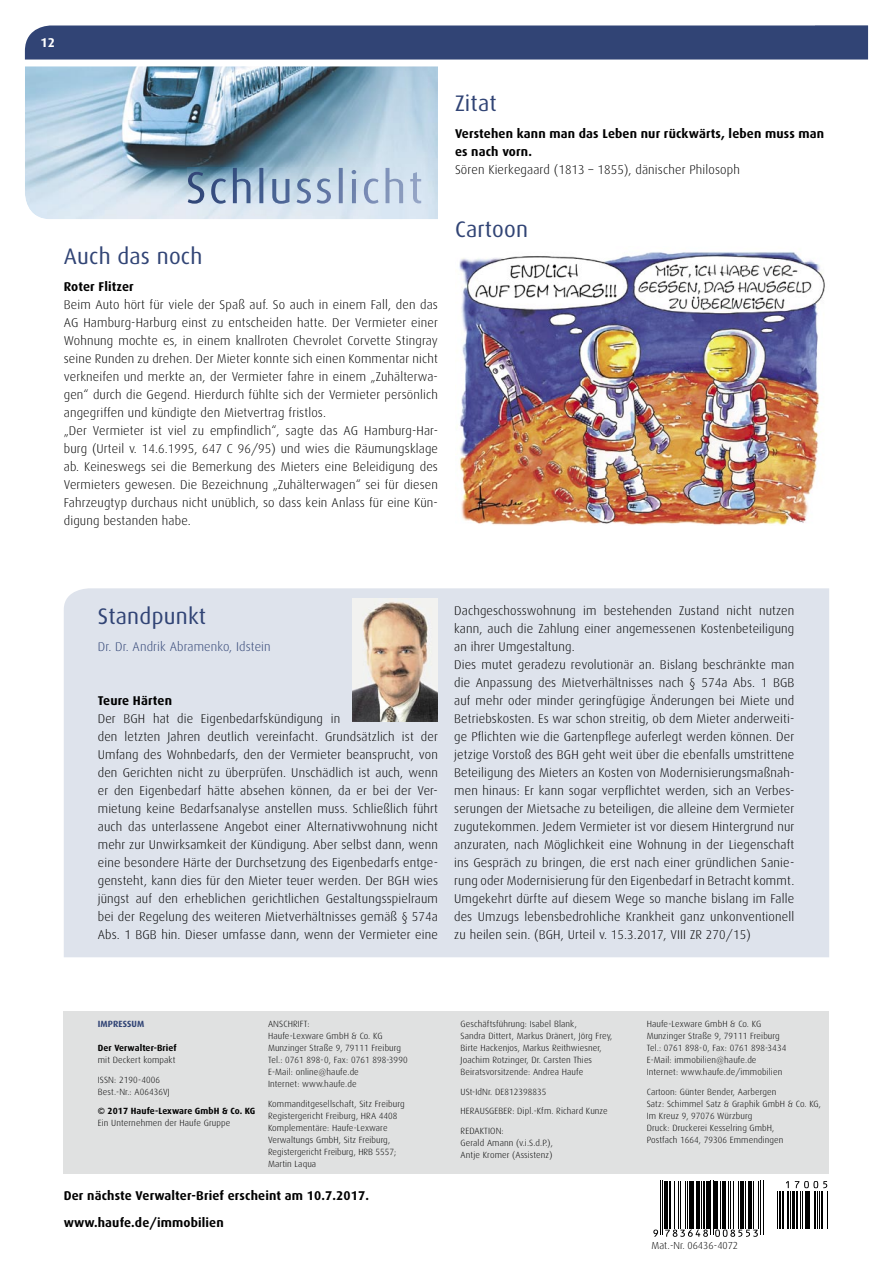
<style>
.page{position:relative;width:893px;height:1263px;background:#fff}
.page>*{position:absolute;margin:0;border:0;box-sizing:border-box;transform-origin:0 0}
.t1{font:22.5px "Dax";letter-spacing:.01em;color:#314475}
.t2{font:300 12.75px/18px "Dax";letter-spacing:.01em;color:#000}
.t3{font:700 12.75px/18px "Dax";letter-spacing:.01em;color:#000}
.t4{font:300 12.75px "Dax";letter-spacing:.01em;color:#314475}
.t5{font:700 12.75px "Dax";color:#fff}
.t6{font:300 10.2px "Dax";color:#000}
.t7{font:300 9px/12px "Dax";letter-spacing:.01em;color:#000}
.t8{font:700 9px "Dax";letter-spacing:.01em;color:#000}
.t9{font:700 9px "Dax";letter-spacing:.01em;color:#314475}
</style>
<div class="page">
<img style="left:457px;top:251px;width:368px;height:274px">
<div style="left:64px;top:588px;width:765px;height:369px;background:#dee3ec"></div>
<hr style="left:660px;top:1181px;width:1px;height:54px;background:#000">
<hr style="left:662px;top:1181px;width:1px;height:54px;background:#000">
<hr style="left:665px;top:1181px;width:3px;height:47px;background:#000">
<hr style="left:669px;top:1181px;width:2px;height:47px;background:#000">
<hr style="left:674px;top:1181px;width:1px;height:47px;background:#000">
<hr style="left:678px;top:1181px;width:1px;height:47px;background:#000">
<hr style="left:680px;top:1181px;width:1px;height:47px;background:#000">
<hr style="left:685px;top:1181px;width:1px;height:47px;background:#000">
<hr style="left:687px;top:1181px;width:1px;height:47px;background:#000">
<hr style="left:690px;top:1181px;width:4px;height:47px;background:#000">
<hr style="left:696px;top:1181px;width:3px;height:47px;background:#000">
<hr style="left:701px;top:1181px;width:1px;height:47px;background:#000">
<hr style="left:703px;top:1181px;width:2px;height:47px;background:#000">
<hr style="left:706px;top:1181px;width:3px;height:47px;background:#000">
<hr style="left:710px;top:1181px;width:1px;height:54px;background:#000">
<hr style="left:713px;top:1181px;width:1px;height:54px;background:#000">
<hr style="left:715px;top:1181px;width:3px;height:47px;background:#000">
<hr style="left:720px;top:1181px;width:1px;height:47px;background:#000">
<hr style="left:722px;top:1181px;width:3px;height:47px;background:#000">
<hr style="left:728px;top:1181px;width:1px;height:47px;background:#000">
<hr style="left:730px;top:1181px;width:1px;height:47px;background:#000">
<hr style="left:733px;top:1181px;width:1px;height:47px;background:#000">
<hr style="left:738px;top:1181px;width:1px;height:47px;background:#000">
<hr style="left:741px;top:1181px;width:3px;height:47px;background:#000">
<hr style="left:745px;top:1181px;width:1px;height:47px;background:#000">
<hr style="left:748px;top:1181px;width:3px;height:47px;background:#000">
<hr style="left:753px;top:1181px;width:1px;height:47px;background:#000">
<hr style="left:758px;top:1181px;width:1px;height:47px;background:#000">
<hr style="left:760px;top:1181px;width:1px;height:54px;background:#000">
<hr style="left:763px;top:1181px;width:1px;height:54px;background:#000">
<hr style="left:777px;top:1191px;width:1px;height:37px;background:#000">
<hr style="left:779px;top:1191px;width:2px;height:37px;background:#000">
<hr style="left:782px;top:1191px;width:2px;height:37px;background:#000">
<hr style="left:787px;top:1191px;width:1px;height:37px;background:#000">
<hr style="left:790px;top:1191px;width:1px;height:37px;background:#000">
<hr style="left:792px;top:1191px;width:3px;height:37px;background:#000">
<hr style="left:796px;top:1191px;width:2px;height:37px;background:#000">
<hr style="left:800px;top:1191px;width:1px;height:37px;background:#000">
<hr style="left:802px;top:1191px;width:1px;height:37px;background:#000">
<hr style="left:805px;top:1191px;width:3px;height:37px;background:#000">
<hr style="left:809px;top:1191px;width:1px;height:37px;background:#000">
<hr style="left:814px;top:1191px;width:2px;height:37px;background:#000">
<hr style="left:817px;top:1191px;width:1px;height:37px;background:#000">
<hr style="left:819px;top:1191px;width:1px;height:37px;background:#000">
<hr style="left:821px;top:1191px;width:2px;height:37px;background:#000">
<hr style="left:827px;top:1191px;width:1px;height:37px;background:#000">
<svg style="left:653px;top:1229px;width:5px;height:8px"></svg>
<svg style="left:665px;top:1229px;width:43px;height:8px"></svg>
<svg style="left:715px;top:1229px;width:43px;height:8px"></svg>
<svg style="left:795px;top:1181px;width:32px;height:7px"></svg>
<svg style="left:786px;top:1181px;width:3px;height:7px"></svg>
<div style="left:25px;top:26px;width:843px;height:34px;background:#314475"></div>
<div style="left:64px;top:1011px;width:765px;height:162px;background:#e0e1e1"></div>
<img style="left:25px;top:66px;width:413px;height:153px">
<img style="left:188px;top:168px;width:233px;height:36px">
<img style="left:353px;top:598px;width:85px;height:124px">
<p class="t5" style="left:40px;top:35px;width:16px">12</p>
<h1 class="t1" style="left:455px;top:91px;width:43px">Zitat</h1>
<p class="t3" style="left:455px;top:125px;width:371px">Verstehen kann man das Leben nur rückwärts, leben muss man es nach vorn.</p>
<p class="t2" style="left:455px;top:161px;width:286px">Sören Kierkegaard (1813 – 1855), dänischer Philosoph</p>
<h1 class="t1" style="left:64px;top:244px;width:140px">Auch das noch</h1>
<p class="t3" style="left:64px;top:278px;width:72px">Roter Flitzer</p>
<p class="t2" style="left:64px;top:296px;width:376px">Beim Auto hört für viele der Spaß auf. So auch in einem Fall, den das AG Hamburg-Harburg einst zu entscheiden hatte. Der Vermieter einer Wohnung mochte es, in einem knallroten Chevrolet Corvette Stingray seine Runden zu drehen. Der Mieter konnte sich einen Kommentar nicht verkneifen und merkte an, der Vermieter fahre in einem „Zuhälterwa&shy;gen“ durch die Gegend. Hierdurch fühlte sich der Vermieter persönlich angegriffen und kündigte den Mietvertrag fristlos.<br>„Der Vermieter ist viel zu empfindlich“, sagte das AG Hamburg-Har&shy;burg (Urteil v. 14.6.1995, 647 C 96/95) und wies die Räumungsklage ab. Keineswegs sei die Bemerkung des Mieters eine Beleidigung des Vermieters gewesen. Die Bezeichnung „Zuhälterwagen“ sei für diesen Fahrzeugtyp durchaus nicht unüblich, so dass kein Anlass für eine Kün&shy;digung bestanden habe.</p>
<h1 class="t1" style="left:455px;top:217px;width:75px">Cartoon</h1>
<h1 class="t1" style="left:98px;top:604px;width:110px">Standpunkt</h1>
<p class="t4" style="left:98px;top:640px;width:174px">Dr. Dr. Andrik Abramenko, Idstein</p>
<p class="t3" style="left:98px;top:692px;width:76px">Teure Härten</p>
<p class="t2" style="left:98px;top:710px;width:342px">Der BGH hat die Eigenbedarfskündigung in<br>den letzten Jahren deutlich vereinfacht. Grundsätzlich ist der Umfang des Wohnbedarfs, den der Vermieter beansprucht, von den Gerichten nicht zu überprüfen. Unschädlich ist auch, wenn er den Eigenbedarf hätte absehen können, da er bei der Ver&shy;mietung keine Bedarfsanalyse anstellen muss. Schließlich führt auch das unterlassene Angebot einer Alternativwohnung nicht mehr zur Unwirksamkeit der Kündigung. Aber selbst dann, wenn eine besondere Härte der Durchsetzung des Eigenbedarfs entge&shy;gensteht, kann dies für den Mieter teuer werden. Der BGH wies jüngst auf den erheblichen gerichtlichen Gestaltungsspielraum bei der Regelung des weiteren Mietverhältnisses gemäß § 574a Abs. 1 BGB hin. Dieser umfasse dann, wenn der Vermieter eine</p>
<p class="t2" style="left:454px;top:602px;width:342px">Dachgeschosswohnung im bestehenden Zustand nicht nutzen kann, auch die Zahlung einer angemessenen Kostenbeteiligung an ihrer Umgestaltung.<br>Dies mutet geradezu revolutionär an. Bislang beschränkte man die Anpassung des Mietverhältnisses nach § 574a Abs. 1 BGB auf mehr oder minder geringfügige Änderungen bei Miete und Betriebskosten. Es war schon streitig, ob dem Mieter anderweiti&shy;ge Pflichten wie die Gartenpflege auferlegt werden können. Der jetzige Vorstoß des BGH geht weit über die ebenfalls umstrittene Beteiligung des Mieters an Kosten von Modernisierungsmaßnah&shy;men hinaus: Er kann sogar verpflichtet werden, sich an Verbes&shy;serungen der Mietsache zu beteiligen, die alleine dem Vermieter zugutekommen. Jedem Vermieter ist vor diesem Hintergrund nur anzuraten, nach Möglichkeit eine Wohnung in der Liegenschaft ins Gespräch zu bringen, die erst nach einer gründlichen Sanie&shy;rung oder Modernisierung für den Eigenbedarf in Betracht kommt.<br>Umgekehrt dürfte auf diesem Wege so manche bislang im Falle des Umzugs lebensbedrohliche Krankheit ganz unkonventionell zu heilen sein. (BGH, Urteil v. 15.3.2017, VIII ZR 270/15)</p>
<p class="t9" style="left:98px;top:1019px;width:48px">IMPRESSUM</p>
<p class="t8" style="left:98px;top:1043px;width:80px">Der Verwalter-Brief</p>
<p class="t7" style="left:98px;top:1050px;width:79px;line-height:19.5px">mit Deckert kompakt<br>ISSN: 2190-4006</p>
<p class="t7" style="left:98px;top:1085px;width:74px">Best.-Nr.: A06436VJ</p>
<p class="t8" style="left:98px;top:1106px;width:159px">© 2017 Haufe-Lexware GmbH &amp; Co. KG</p>
<p class="t7" style="left:98px;top:1117px;width:134px">Ein Unternehmen der Haufe Gruppe</p>
<p class="t7" style="left:268px;top:1018px;width:141px">ANSCHRIFT:<br>Haufe-Lexware GmbH &amp; Co. KG<br>Munzinger Straße 9, 79111 Freiburg<br>Tel.: 0761 898-0, Fax: 0761 898-3990<br>E-Mail: online@haufe.de<br>Internet: www.haufe.de</p>
<p class="t7" style="left:268px;top:1097px;width:138px">Kommanditgesellschaft, Sitz Freiburg<br>Registergericht Freiburg, HRA 4408<br>Komplementäre: Haufe-Lexware<br>Verwaltungs GmbH, Sitz Freiburg,<br>Registergericht Freiburg, HRB 5557;<br>Martin Laqua</p>
<p class="t3" style="left:64px;top:1187px;width:307px">Der nächste Verwalter-Brief erscheint am 10.7.2017.</p>
<p class="t3" style="left:64px;top:1214px;width:162px">www.haufe.de/immobilien</p>
<p class="t7" style="left:461px;top:1018px;width:153px">Geschäftsführung: Isabel Blank,<br>Sandra Dittert, Markus Dränert, Jörg Frey, Birte Hackenjos, Markus Reith wiesner, Joachim Rotzinger, Dr. Carsten Thies Beiratsvorsitzende: Andrea Haufe</p>
<p class="t7" style="left:461px;top:1082px;width:149px;line-height:19.5px">USt-IdNr. DE812398835<br>HERAUSGEBER: Dipl.-Kfm. Richard Kunze<br>REDAKTION:</p>
<p class="t7" style="left:461px;top:1136px;width:94px">Gerald Amann (v.i.S.d.P.),<br>Antje Kromer (Assistenz)</p>
<p class="t7" style="left:647px;top:1018px;width:141px">Haufe-Lexware GmbH &amp; Co. KG Munzinger Straße 9, 79111 Freiburg Tel.: 0761 898-0, Fax: 0761 898-3434<br>E-Mail: immobilien@haufe.de Internet: www.haufe.de/immobilien</p>
<p class="t7" style="left:647px;top:1085px;width:176px">Cartoon: Günter Bender, Aarbergen<br>Satz: Schimmel Satz &amp; Graphik GmbH &amp; Co. KG, Im Kreuz 9, 97076 Würzburg<br>Druck: Druckerei Kesselring GmbH,<br>Postfach 1664, 79306 Emmendingen</p>
<p class="t6" style="left:651px;top:1240px;width:88px">Mat.-Nr. 06436-4072</p>
</div>
